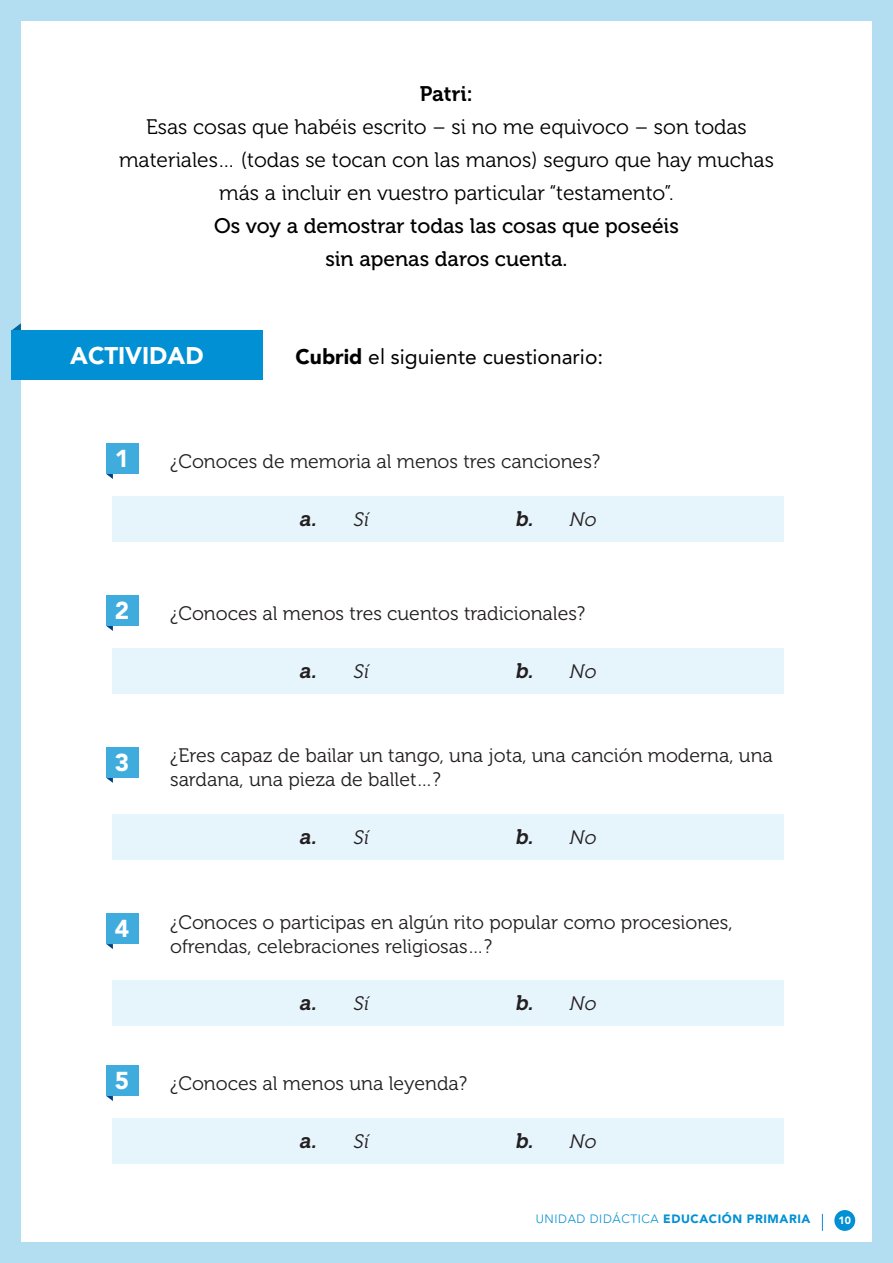
<style>
.page{position:relative;width:893px;height:1263px;background:#fff}
.page>*{position:absolute;margin:0;border:0;box-sizing:border-box;transform-origin:0 0}
.t1{font:900 24.3px "Avenir LT Std";color:#fff}
.t2{font:900 24px "Avenir LT Std";color:#fff}
.t3{font:21px/33px "Museo 300";color:#000;text-align:center}
.t4{font:italic 21px "Museo 700";color:#231f20}
.t5{font:21px "Avenir LT Std";color:#000}
.t6{font:19.5px/24px "Museo 300";color:#231f20}
.t7{font:900 12px "Avenir LT Std";letter-spacing:.05em;color:#0090d3}
.t8{font:900 10.5px "Avenir LT Std";color:#fff}
.s1{font-family:"Museo 700"}
.s2{font-family:"Museo 500"}
.s3{font-weight:900}
.s4{font-family:"Museo 300";font-size:19.5px}
.s5{font-weight:300}
</style>
<div class="page">
<div style="left:834px;top:1210px;width:21px;height:21px;background:#0090d3;border-radius:50%"></div>
<svg style="left:822px;top:1214px;width:1px;height:17px"></svg>
<div style="left:0;top:0;width:893px;height:1263px;border:21px solid #b3def2"></div>
<svg style="left:11px;top:323px;width:10px;height:8px"></svg>
<div style="left:11px;top:331px;width:252px;height:49px;background:#0090d3"></div>
<svg style="left:106px;top:474px;width:7px;height:5px"></svg>
<div style="left:106px;top:443px;width:33px;height:31px;background:#40acde"></div>
<svg style="left:106px;top:778px;width:7px;height:5px"></svg>
<div style="left:106px;top:747px;width:33px;height:31px;background:#40acde"></div>
<svg style="left:106px;top:944px;width:7px;height:5px"></svg>
<div style="left:106px;top:913px;width:33px;height:31px;background:#40acde"></div>
<svg style="left:106px;top:626px;width:7px;height:5px"></svg>
<div style="left:106px;top:595px;width:33px;height:31px;background:#40acde"></div>
<svg style="left:106px;top:1096px;width:7px;height:5px"></svg>
<div style="left:106px;top:1065px;width:33px;height:31px;background:#40acde"></div>
<div style="left:113px;top:497px;width:671px;height:45px;background:#e6f4fb"></div>
<div style="left:113px;top:815px;width:671px;height:45px;background:#e6f4fb"></div>
<div style="left:113px;top:981px;width:671px;height:45px;background:#e6f4fb"></div>
<div style="left:113px;top:649px;width:671px;height:45px;background:#e6f4fb"></div>
<div style="left:113px;top:1119px;width:671px;height:45px;background:#e6f4fb"></div>
<p class="t3" style="left:119px;top:78px;width:656px"><span class="s1">Patri:<br></span>Esas cosas que habéis escrito – si no me equivoco – son todas materiales… (todas se tocan con las manos) seguro que hay muchas más a incluir en vuestro particular “testamento”.<br><span class="s2">Os voy a demostrar todas las cosas que poseéis<br>sin apenas daros cuenta.</span></p>
<p class="t2" style="left:70px;top:341px;width:135px">ACTIVIDAD</p>
<p class="t5" style="left:296px;top:344px;width:309px"><span class="s3">Cubrid</span> el siguiente cuestionario:</p>
<p class="t1" style="left:115px;top:444px;width:16px">1</p>
<p class="t6" style="left:170px;top:450px;width:432px">¿Conoces de memoria al menos tres canciones?</p>
<p class="t4" style="left:299px;top:507px;width:74px">a. <span class="s4">Sí</span></p>
<p class="t4" style="left:515px;top:507px;width:86px">b. <span class="s4">No</span></p>
<p class="t1" style="left:115px;top:595px;width:16px">2</p>
<p class="t6" style="left:170px;top:602px;width:417px">¿Conoces al menos tres cuentos tradicionales?</p>
<p class="t4" style="left:299px;top:659px;width:74px">a. <span class="s4">Sí</span></p>
<p class="t4" style="left:515px;top:659px;width:86px">b. <span class="s4">No</span></p>
<p class="t1" style="left:115px;top:747px;width:16px">3</p>
<p class="t6" style="left:170px;top:744px;width:604px">¿Eres capaz de bailar un tango, una jota, una canción moderna, una sardana, una pieza de ballet…?</p>
<p class="t4" style="left:299px;top:825px;width:74px">a. <span class="s4">Sí</span></p>
<p class="t4" style="left:515px;top:825px;width:86px">b. <span class="s4">No</span></p>
<p class="t1" style="left:115px;top:914px;width:16px">4</p>
<p class="t6" style="left:170px;top:910px;width:564px">¿Conoces o participas en algún rito popular como procesiones, ofrendas, celebraciones religiosas…?</p>
<p class="t4" style="left:299px;top:991px;width:74px">a. <span class="s4">Sí</span></p>
<p class="t4" style="left:515px;top:991px;width:86px">b. <span class="s4">No</span></p>
<p class="t1" style="left:115px;top:1066px;width:16px">5</p>
<p class="t6" style="left:170px;top:1072px;width:299px">¿Conoces al menos una leyenda?</p>
<p class="t4" style="left:299px;top:1129px;width:74px">a. <span class="s4">Sí</span></p>
<p class="t4" style="left:515px;top:1129px;width:86px">b. <span class="s4">No</span></p>
<p class="t7" style="left:536px;top:1211px;width:276px"><span class="s5">UNIDAD DIDÁCTICA</span> EDUCACIÓN PRIMARIA</p>
<p class="t8" style="left:839px;top:1214px;width:14px">10</p>
</div>
